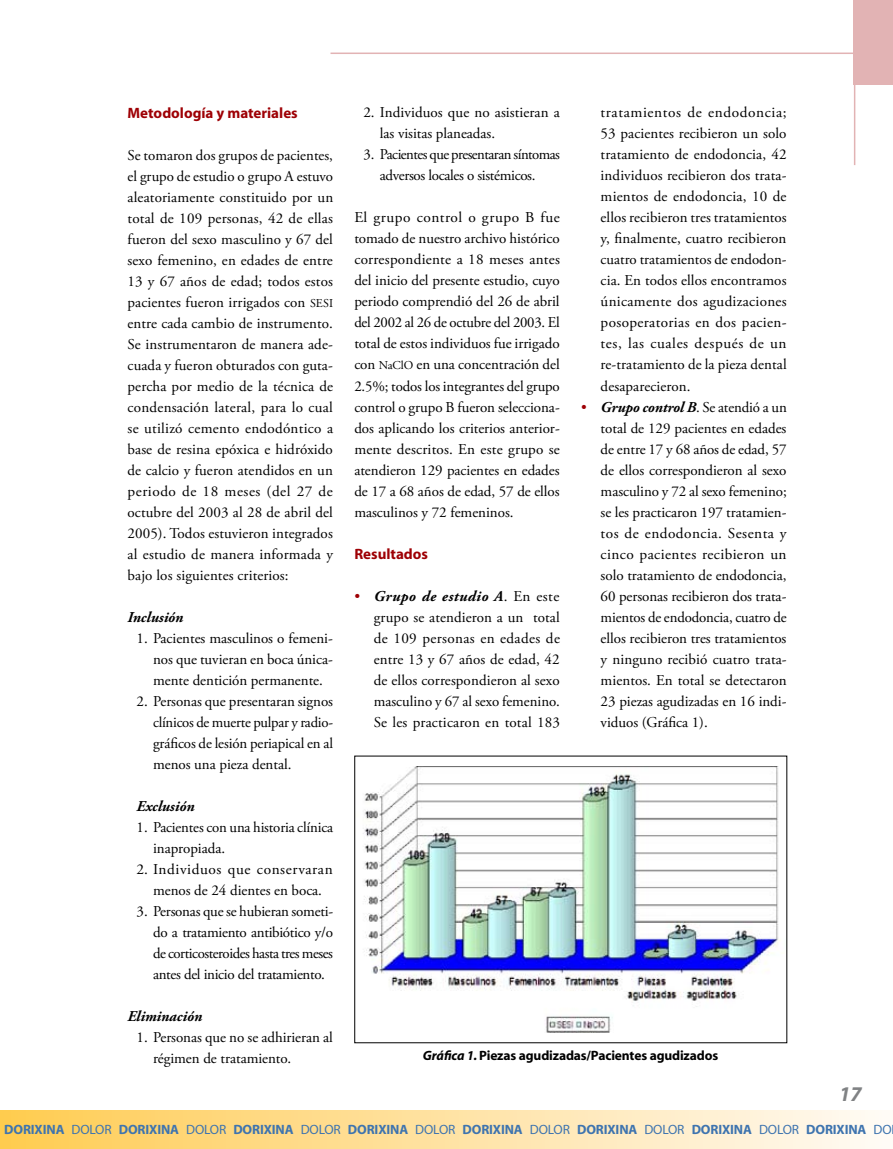
<style>
.page{position:relative;width:893px;height:1149px;background:#fff}
.page>*{position:absolute;margin:0;border:0;box-sizing:border-box;transform-origin:0 0}
.t1{font:italic 700 21px "Myriad";color:#808284}
.t2{font:15px/21px "Adobe Garamond Pro";letter-spacing:-.005em;color:#000;text-align:justify}
.t3{font:15px/21px "Adobe Garamond Pro";letter-spacing:-.025em;color:#000}
.t4{font:15px/21px "Adobe Garamond Pro";letter-spacing:-.035em;color:#000;text-align:center}
.t5{font:15px/21px "Adobe Garamond Pro";letter-spacing:.04em;color:#000;text-align:center}
.t6{font:700 15px "Myriad";color:#9e0005}
.t7{font:italic 700 15px "Adobe Garamond Pro";color:#000}
.t8{font:700 13.5px "Myriad";letter-spacing:-.01em;color:#3e74af}
.t9{font:700 13.5px "Myriad";letter-spacing:-.01em;color:#000}
.s1{font-size:12px}
.s2{color:#9e0005}
.s3{font-weight:700;font-style:italic}
.s4{font-style:italic}
.s5{font-weight:400}
</style>
<div class="page">
<hr style="left:330px;top:52px;width:526px;height:2px;background:#e2b3b4">
<div style="left:0;top:1110px;width:893px;height:38px;background:linear-gradient(to right,#ffcb51,#fffaf6)"></div>
<div style="left:853px;top:0;width:40px;height:85px;background:#e2b3b4"></div>
<hr style="left:854px;top:52px;width:1px;height:113px;background:#e2b3b4">
<img style="left:363px;top:766px;width:417px;height:266px">
<p class="t6" style="left:128px;top:105px;width:172px">Metodología y materiales</p>
<p class="t2" style="left:128px;top:145px;width:207px">Se tomaron dos grupos de pacientes, el grupo de estudio o grupo A estuvo aleatoriamente constituido por un total de 109 personas, 42 de ellas fueron del sexo masculino y 67 del sexo femenino, en edades de entre 13 y 67 años de edad; todos estos pacientes fueron irrigados con <span class="s1">SESI </span>entre cada cambio de instrumento.<br>Se instrumentaron de manera ade&shy;cuada y fueron obturados con guta&shy;percha por medio de la técnica de condensación lateral, para lo cual se utilizó cemento endodóntico a base de resina epóxica e hidróxido de calcio y fueron atendidos en un periodo de 18 meses (del 27 de octubre del 2003 al 28 de abril del 2005). Todos estuvieron integrados al estudio de manera informada y bajo los siguientes criterios:</p>
<p class="t7" style="left:128px;top:608px;width:57px">Inclusión</p>
<p class="t2" style="left:153px;top:628px;width:182px;text-indent:-16px">1. Pacientes masculinos o femeni&shy;nos que tuvieran en boca única&shy;mente dentición permanente.</p>
<p class="t2" style="left:153px;top:691px;width:182px;text-indent:-16px">2. Personas que presentaran sig--nos clínicos de muerte pulpar y ra-dio&shy;gráficos de lesión peria-pical en al menos una pieza dental.</p>
<p class="t7" style="left:137px;top:797px;width:59px">Exclusión</p>
<p class="t2" style="left:153px;top:817px;width:182px;text-indent:-16px">1. Pacientes con una historia clínica inapropiada.</p>
<p class="t5" style="left:137px;top:859px;width:198px">2. Individuos que conservaran menos de 24 dientes en boca.</p>
<p class="t3" style="left:153px;top:901px;width:181px;text-indent:-16px">3. Personas que se hubieran so-me-ti-- do a tratamiento antibiótico y/o de corticosteroides hasta tres meses antes del inicio del tratamiento.</p>
<p class="t7" style="left:128px;top:1007px;width:76px">Eliminación</p>
<p class="t2" style="left:153px;top:1027px;width:181px;text-indent:-16px">1. Personas que no se adhirieran al régimen de tratamiento.</p>
<p class="t2" style="left:380px;top:102px;width:182px;text-indent:-16px">2. Individuos que no asistieran a las visitas planeadas.</p>
<p class="t4" style="left:363px;top:144px;width:198px">3. Pacientes que presentaran sínto-mas adversos locales o sistémicos.</p>
<p class="t2" style="left:354px;top:207px;width:207px">El grupo control o grupo B fue tomado de nuestro archivo histórico corres-pondiente a 18 meses antes del inicio del presente estudio, cuyo periodo comprendió del 26 de abril del 2002 al 26 de octubre del 2003. El total de estos individuos fue irrigado con <span class="s1">NaClO</span> en una concentración del 2.5%; todos los integrantes del grupo control o grupo B fueron selecciona&shy;dos aplicando los criterios anterior&shy;mente descritos. En este grupo se atendieron 129 pacientes en edades de 17 a 68 años de edad, 57 de ellos masculinos y 72 femeninos.</p>
<p class="t6" style="left:354px;top:545px;width:75px">Resultados</p>
<p class="t2" style="left:374px;top:585px;width:188px;text-indent:-20px"><span class="s2">•</span> <span class="s3">Grupo de estudio A</span>. En este grupo se atendieron a un total de 109 personas en edades de entre 13 y 67 años de edad, 42 de ellos correspondieron al sexo masculino y 67 al sexo femenino.<br>Se les practicaron en total 183</p>
<p class="t2" style="left:601px;top:102px;width:188px">tratamientos de endodoncia; 53 pacientes recibieron un solo tratamiento de endodoncia, 42 individuos recibieron dos trata&shy;mientos de endodoncia, 10 de ellos recibieron tres tratamientos y, finalmente, cuatro recibieron cuatro tratamientos de endodon&shy;cia. En todos ellos encontramos únicamente dos agudizaciones posoperatorias en dos pacien&shy;tes, las cuales después de un re-tratamiento de la pieza dental desaparecieron.</p>
<p class="t2" style="left:601px;top:396px;width:188px;text-indent:-20px"><span class="s2">•</span> <span class="s3">Grupo control B</span>. Se atendió a un total de 129 pacientes en edades de entre 17 y 68 años de edad, 57 de ellos correspondieron al sexo masculino y 72 al sexo femenino; se les practicaron 197 tratamien&shy;tos de endodoncia. Se-senta y cinco pacientes recibieron un solo tratamiento de endodoncia, 60 personas recibieron dos trata&shy;mientos de endo-doncia, cuatro de ellos recibieron tres tratamientos y ninguno recibió cuatro trata&shy;mientos. En total se detectaron 23 piezas agudizadas en 16 indi&shy;viduos (Gráfica 1).</p>
<p class="t9" style="left:423px;top:1047px;width:297px"><span class="s4">Gráfica 1 .</span> Piezas agudizadas/Pacientes agudizados</p>
<h1 class="t1" style="left:839px;top:1082px;width:12px">17</h1>
<p class="t8" style="left:4px;top:1121px;width:889px">DORIXINA <span class="s5">DOLOR</span> DORIXINA <span class="s5">DOLOR</span> DORIXINA <span class="s5">DOLOR</span> DORIXINA <span class="s5">DOLOR</span> DORIXINA <span class="s5">DOLOR</span> DORIXINA <span class="s5">DOLOR</span> DORIXINA <span class="s5">DOLOR</span> DORIXINA <span class="s5">DO</span></p>
</div>
